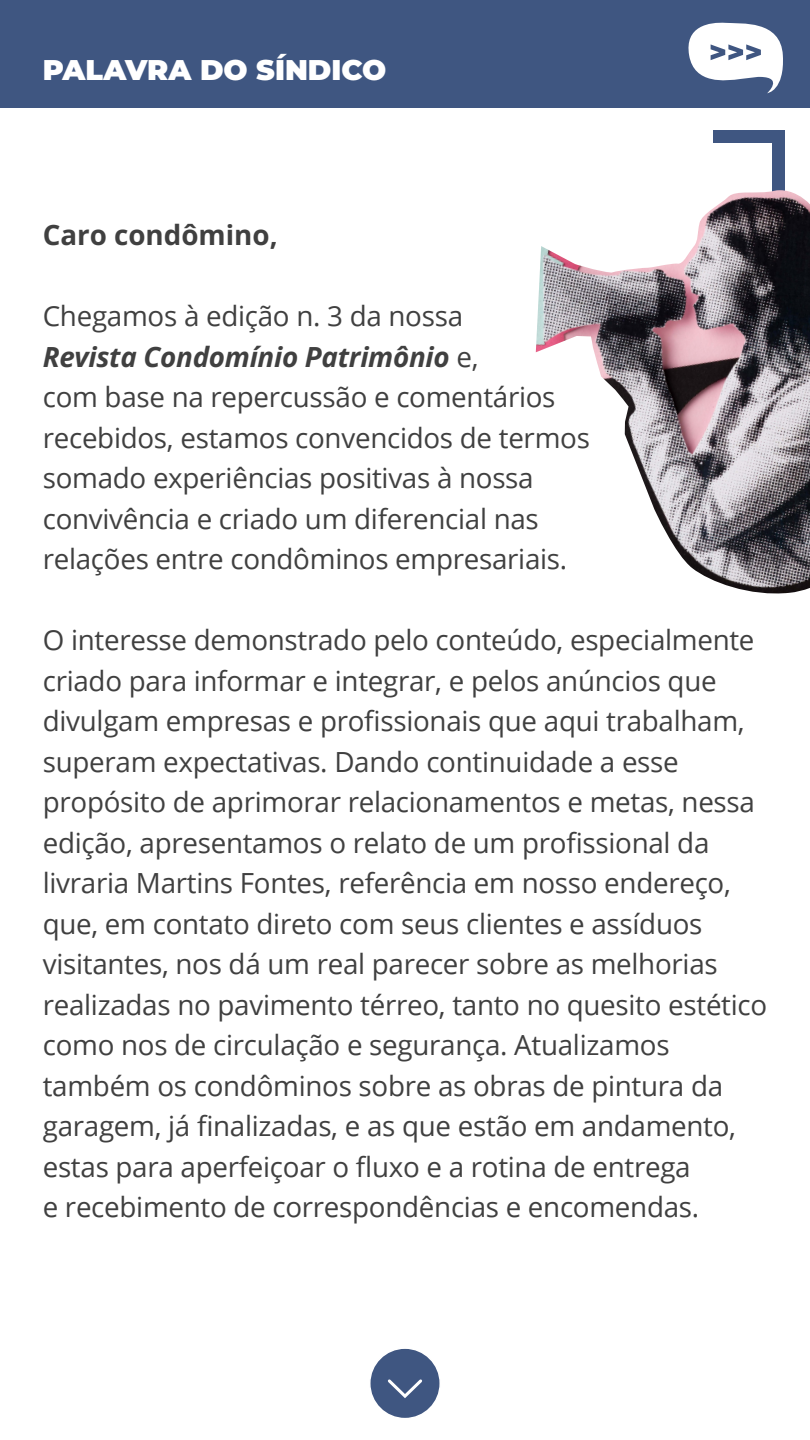
<style>
.page{position:relative;width:810px;height:1440px;background:#fff}
.page>*{position:absolute;margin:0;border:0;box-sizing:border-box;transform-origin:0 0}
.t1{font:900 28.5px "Montserrat";color:#fff}
.t2{font:27.75px/40.5px "Open Sans";letter-spacing:-.01em;color:#404040}
.t3{font:700 27.75px "Open Sans";color:#404040}
.s1{font-weight:700;font-style:italic}
</style>
<div class="page">
<div style="left:0;top:0;width:810px;height:108px;background:#3f5681"></div>
<div style="left:713px;top:130px;width:72px;height:12px;background:#3f5681"></div>
<div style="left:772px;top:130px;width:13px;height:86px;background:#3f5681"></div>
<div style="left:370px;top:1348px;width:70px;height:71px;background:#3f5681;border-radius:50%"></div>
<div style="left:369px;top:1347px;width:72px;height:72px;border:2px solid #fff;border-radius:50%"></div>
<svg style="left:388px;top:1379px;width:34px;height:19px"></svg>
<svg style="left:688px;top:22px;width:95px;height:71px"></svg>
<img style="left:536px;top:190px;width:274px;height:404px">
<p class="t1" style="left:43px;top:49px;width:345px">PALAVRA DO SÍNDICO</p>
<p class="t3" style="left:43px;top:216px;width:236px">Caro condômino,</p>
<p class="t2" style="left:43px;top:295px;width:549px">Chegamos à edição n. 3 da nossa<br><span class="s1">Revista Condomínio Patrimônio</span> e,<br>com base na repercussão e comentários recebidos, estamos convencidos de termos somado experiências positivas à nossa convivência e criado um diferencial nas relações entre condôminos empresariais.</p>
<p class="t2" style="left:43px;top:619px;width:726px">O interesse demonstrado pelo conteúdo, especialmente criado para informar e integrar, e pelos anúncios que divulgam empresas e profissionais que aqui trabalham, superam expectativas. Dando continuidade a esse propósito de aprimorar relacionamentos e metas, nessa edição, apresentamos o relato de um profissional da livraria Martins Fontes, referência em nosso endereço, que, em contato direto com seus clientes e assíduos visitantes, nos dá um real parecer sobre as melhorias realizadas no pavimento térreo, tanto no quesito estético como nos de circulação e segurança. Atualizamos também os condôminos sobre as obras de pintura da garagem, já finalizadas, e as que estão em andamento, estas para aperfeiçoar o fluxo e a rotina de entrega<br>e recebimento de correspondências e encomendas.</p>
</div>
